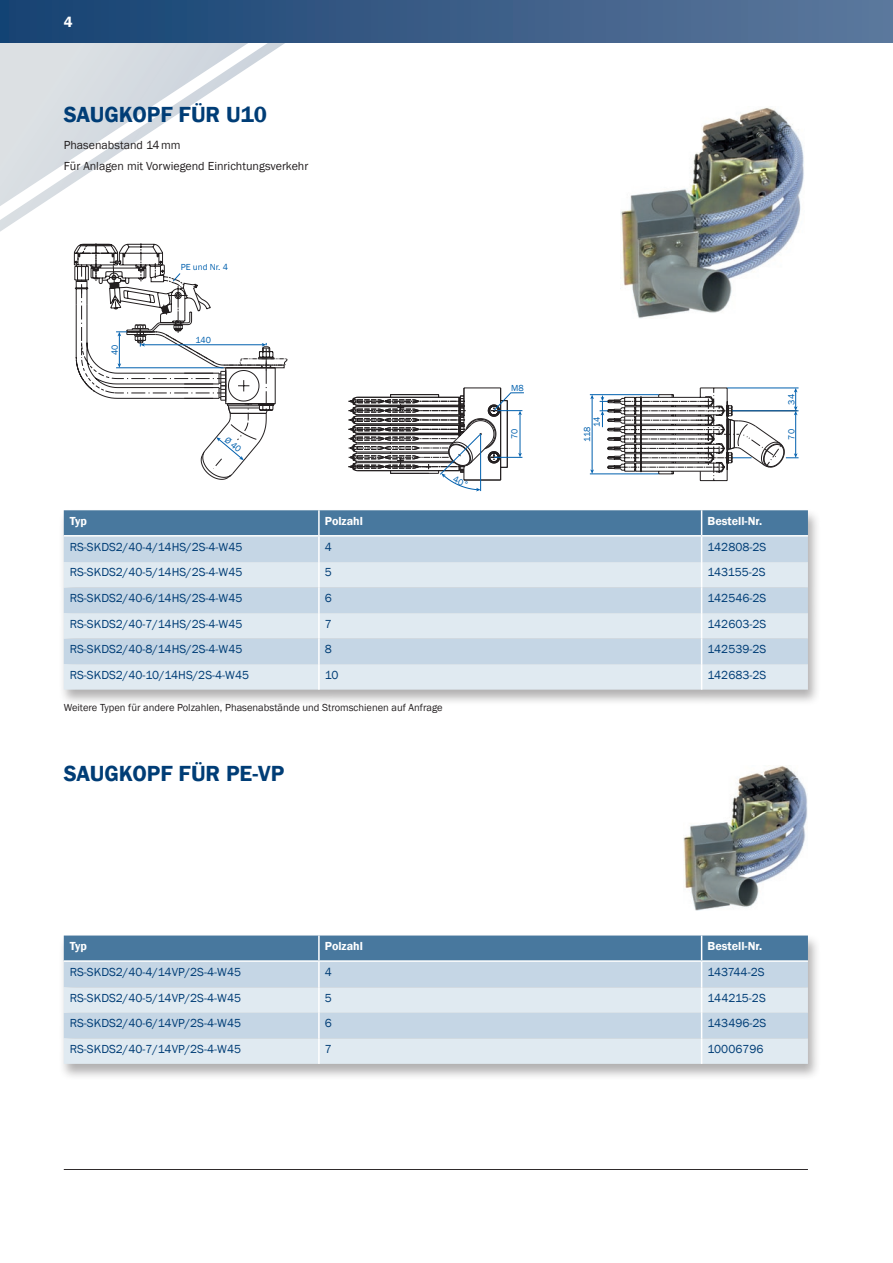
<style>
.page{position:relative;width:893px;height:1263px;background:#fff}
.page>*{position:absolute;margin:0;border:0;box-sizing:border-box;transform-origin:0 0}
.t1{font:600 22.5px "Franklin Gothic";color:#003d76}
.t2{font:600 15px "Franklin Gothic";color:#fff}
.t3{font:12px "Franklin Gothic";color:#003d76}
.t4{font:12px/21.3px "Franklin Gothic";color:#231f20}
.t5{font:600 12px "Franklin Gothic";color:#fff}
.t6{font:10.5px "Franklin Gothic";color:#231f20}
.t7{font:9px/9.6px "Franklin Gothic";color:#0160ae}
</style>
<div class="page">
<svg style="left:0;top:43px;width:285px;height:172px"></svg>
<div style="left:0;top:0;width:893px;height:43px;background:linear-gradient(to right,#154272,#5d789c)"></div>
<hr style="left:64px;top:1169px;width:744px;height:1px;background:#231f20">
<div style="left:59px;top:508px;width:762px;height:198px;background:#231f20;opacity:.35"></div>
<svg style="left:64px;top:510px;width:744px;height:180px;background:#bfd1e0"></svg>
<div style="left:59px;top:933px;width:762px;height:147px;background:#231f20;opacity:.35"></div>
<svg style="left:64px;top:935px;width:744px;height:129px;background:#b8ccdc"></svg>
<img style="left:683px;top:766px;width:125px;height:144px">
<hr style="left:590px;top:474px;width:69px;height:1px;background:#0160ae">
<hr style="left:590px;top:394px;width:69px;height:1px;background:#0160ae">
<hr style="left:592px;top:398px;width:1px;height:73px;background:#0160ae">
<svg style="left:590px;top:395px;width:4px;height:4px"></svg>
<svg style="left:590px;top:469px;width:4px;height:5px"></svg>
<svg style="left:600px;top:387px;width:198px;height:94px"></svg>
<img style="left:620px;top:108px;width:184px;height:211px">
<svg style="left:348px;top:387px;width:176px;height:104px"></svg>
<svg style="left:74px;top:243px;width:213px;height:237px"></svg>
<p class="t2" style="left:64px;top:12px;width:10px">4</p>
<h1 class="t1" style="left:64px;top:101px;width:205px">SAUGKOPF FÜR U10</h1>
<p class="t4" style="left:64px;top:134px;width:246px">Phasenabstand 14mm<br>Für Anlagen mit Vorwiegend Einrichtungsverkehr</p>
<p class="t7" style="left:110px;top:355px;width:12px;rotate:-90deg">40</p>
<p class="t7" style="left:181px;top:262px;width:49px">PE und Nr. 4</p>
<p class="t7" style="left:195px;top:335px;width:17px">140</p>
<p class="t7" style="left:511px;top:384px;width:14px">M8</p>
<p class="t7" style="left:510px;top:439px;width:12px;rotate:-90deg">70</p>
<p class="t7" style="left:583px;top:427px;width:12px;text-indent:-15px;rotate:-90deg">118<br>14</p>
<p class="t7" style="left:787px;top:405px;width:12px;rotate:-90deg">34</p>
<p class="t7" style="left:787px;top:440px;width:12px;rotate:-90deg">70</p>
<p class="t5" style="left:70px;top:513px;width:19px">Typ</p>
<p class="t5" style="left:325px;top:513px;width:40px">Polzahl</p>
<p class="t5" style="left:708px;top:513px;width:56px">Bestell-Nr.</p>
<p class="t3" style="left:70px;top:539px;width:174px">RS-SKDS2/40-4/14HS/2S-4-W45</p>
<p class="t3" style="left:325px;top:539px;width:9px">4</p>
<p class="t3" style="left:708px;top:539px;width:60px">142808-2S</p>
<p class="t3" style="left:70px;top:565px;width:174px">RS-SKDS2/40-5/14HS/2S-4-W45</p>
<p class="t3" style="left:325px;top:565px;width:9px">5</p>
<p class="t3" style="left:708px;top:565px;width:59px">143155-2S</p>
<p class="t3" style="left:70px;top:590px;width:174px">RS-SKDS2/40-6/14HS/2S-4-W45</p>
<p class="t3" style="left:325px;top:590px;width:9px">6</p>
<p class="t3" style="left:708px;top:590px;width:60px">142546-2S</p>
<p class="t3" style="left:70px;top:616px;width:174px">RS-SKDS2/40-7/14HS/2S-4-W45</p>
<p class="t3" style="left:325px;top:616px;width:9px">7</p>
<p class="t3" style="left:708px;top:616px;width:60px">142603-2S</p>
<p class="t3" style="left:70px;top:641px;width:174px">RS-SKDS2/40-8/14HS/2S-4-W45</p>
<p class="t3" style="left:325px;top:641px;width:9px">8</p>
<p class="t3" style="left:708px;top:641px;width:60px">142539-2S</p>
<p class="t3" style="left:70px;top:667px;width:181px">RS-SKDS2/40-10/14HS/2S-4-W45</p>
<p class="t3" style="left:325px;top:667px;width:15px">10</p>
<p class="t3" style="left:708px;top:667px;width:60px">142683-2S</p>
<p class="t6" style="left:64px;top:701px;width:380px">Weitere Typen für andere Polzahlen, Phasenabstände und Stromschienen auf Anfrage</p>
<h1 class="t1" style="left:64px;top:760px;width:222px">SAUGKOPF FÜR PE-VP</h1>
<p class="t5" style="left:70px;top:938px;width:19px">Typ</p>
<p class="t5" style="left:325px;top:938px;width:40px">Polzahl</p>
<p class="t5" style="left:708px;top:938px;width:56px">Bestell-Nr.</p>
<p class="t3" style="left:70px;top:965px;width:173px">RS-SKDS2/40-4/14VP/2S-4-W45</p>
<p class="t3" style="left:325px;top:965px;width:9px">4</p>
<p class="t3" style="left:708px;top:965px;width:58px">143744-2S</p>
<p class="t3" style="left:70px;top:990px;width:173px">RS-SKDS2/40-5/14VP/2S-4-W45</p>
<p class="t3" style="left:325px;top:990px;width:9px">5</p>
<p class="t3" style="left:708px;top:990px;width:60px">144215-2S</p>
<p class="t3" style="left:70px;top:1016px;width:173px">RS-SKDS2/40-6/14VP/2S-4-W45</p>
<p class="t3" style="left:325px;top:1016px;width:9px">6</p>
<p class="t3" style="left:708px;top:1016px;width:60px">143496-2S</p>
<p class="t3" style="left:70px;top:1041px;width:173px">RS-SKDS2/40-7/14VP/2S-4-W45</p>
<p class="t3" style="left:325px;top:1041px;width:9px">7</p>
<p class="t3" style="left:708px;top:1041px;width:57px">10006796</p>
</div>
